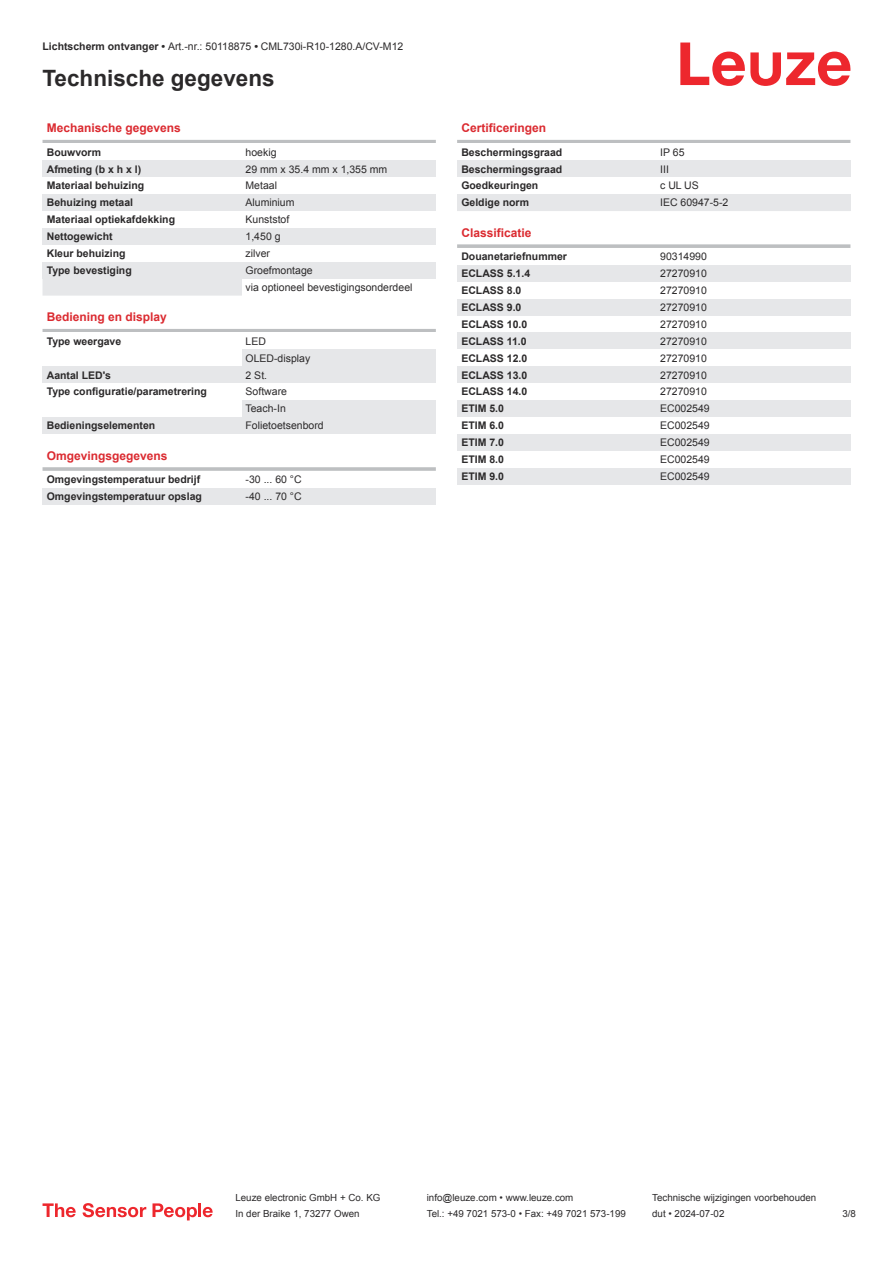
<style>
.page{position:relative;width:893px;height:1263px;background:#fff}
.page>*{position:absolute;margin:0;border:0;box-sizing:border-box;transform-origin:0 0}
.t1{font:700 22.5px "Arial";color:#2b292a}
.t2{font:700 12px "Arial";color:#db2a30}
.t3{font:700 10.5px "Arial";color:#2b292a}
.t4{font:10.5px/17px "Arial";color:#2b292a}
.t5{font:9.75px "Arial";color:#2b292a}
.s1{font-weight:700}
</style>
<div class="page">
<svg style="left:680px;top:43px;width:170px;height:43px"></svg>
<div style="left:43px;top:279px;width:199px;height:17px;background:#e6e7e9"></div>
<hr style="left:43px;top:140px;width:393px;height:3px;background:#bdbfc1">
<div style="left:43px;top:160px;width:199px;height:17px;background:#e6e7e9"></div>
<div style="left:242px;top:160px;width:194px;height:17px;background:#e6e7e9"></div>
<div style="left:43px;top:194px;width:199px;height:17px;background:#e6e7e9"></div>
<div style="left:242px;top:194px;width:194px;height:17px;background:#e6e7e9"></div>
<div style="left:43px;top:228px;width:199px;height:17px;background:#e6e7e9"></div>
<div style="left:242px;top:228px;width:194px;height:17px;background:#e6e7e9"></div>
<div style="left:43px;top:262px;width:199px;height:17px;background:#e6e7e9"></div>
<div style="left:242px;top:262px;width:194px;height:17px;background:#e6e7e9"></div>
<hr style="left:43px;top:329px;width:393px;height:3px;background:#bdbfc1">
<div style="left:242px;top:349px;width:194px;height:17px;background:#e6e7e9"></div>
<div style="left:43px;top:366px;width:199px;height:17px;background:#e6e7e9"></div>
<div style="left:242px;top:366px;width:194px;height:17px;background:#e6e7e9"></div>
<div style="left:242px;top:400px;width:194px;height:17px;background:#e6e7e9"></div>
<div style="left:43px;top:417px;width:199px;height:17px;background:#e6e7e9"></div>
<div style="left:242px;top:417px;width:194px;height:17px;background:#e6e7e9"></div>
<hr style="left:43px;top:467px;width:393px;height:4px;background:#c7c9ca">
<div style="left:43px;top:488px;width:199px;height:17px;background:#e6e7e9"></div>
<div style="left:242px;top:488px;width:194px;height:17px;background:#e6e7e9"></div>
<hr style="left:457px;top:140px;width:393px;height:3px;background:#bdbfc1">
<div style="left:457px;top:160px;width:200px;height:17px;background:#e6e7e9"></div>
<div style="left:657px;top:160px;width:193px;height:17px;background:#e6e7e9"></div>
<div style="left:457px;top:194px;width:200px;height:17px;background:#e6e7e9"></div>
<div style="left:657px;top:194px;width:193px;height:17px;background:#e6e7e9"></div>
<svg style="left:457px;top:244px;width:393px;height:4px;fill:#c0c2c3"></svg>
<div style="left:457px;top:265px;width:200px;height:17px;background:#e6e7e9"></div>
<div style="left:657px;top:265px;width:193px;height:17px;background:#e6e7e9"></div>
<div style="left:457px;top:299px;width:200px;height:17px;background:#e6e7e9"></div>
<div style="left:657px;top:299px;width:193px;height:17px;background:#e6e7e9"></div>
<div style="left:457px;top:332px;width:200px;height:17px;background:#e6e7e9"></div>
<div style="left:657px;top:332px;width:193px;height:17px;background:#e6e7e9"></div>
<div style="left:457px;top:366px;width:200px;height:17px;background:#e6e7e9"></div>
<div style="left:657px;top:366px;width:193px;height:17px;background:#e6e7e9"></div>
<div style="left:457px;top:400px;width:200px;height:17px;background:#e6e7e9"></div>
<div style="left:657px;top:400px;width:193px;height:17px;background:#e6e7e9"></div>
<div style="left:457px;top:434px;width:200px;height:17px;background:#e6e7e9"></div>
<div style="left:657px;top:434px;width:193px;height:17px;background:#e6e7e9"></div>
<div style="left:457px;top:468px;width:200px;height:17px;background:#e6e7e9"></div>
<div style="left:657px;top:468px;width:193px;height:17px;background:#e6e7e9"></div>
<svg style="left:43px;top:1203px;width:33px;height:14px"></svg>
<svg style="left:83px;top:1203px;width:63px;height:14px"></svg>
<svg style="left:153px;top:1203px;width:44px;height:17px"></svg>
<hr style="left:198px;top:1203px;width:3px;height:14px;background:#ed272d">
<svg style="left:203px;top:1207px;width:10px;height:10px"></svg>
<p class="t4" style="left:43px;top:39px;width:362px"><span class="s1">Lichtscherm ontvanger •</span> Art.-nr.: 50118875 <span class="s1">•</span> CML730i-R10-1280.A/CV-M12</p>
<h1 class="t1" style="left:43px;top:70px;width:234px">Technische gegevens</h1>
<p class="t2" style="left:47px;top:123px;width:136px">Mechanische gegevens</p>
<p class="t3" style="left:47px;top:148px;width:56px">Bouwvorm</p>
<p class="t4" style="left:246px;top:144px;width:32px">hoekig</p>
<p class="t3" style="left:47px;top:165px;width:96px">Afmeting (b x h x l)</p>
<p class="t4" style="left:246px;top:161px;width:143px">29 mm x 35.4 mm x 1,355 mm</p>
<p class="t3" style="left:47px;top:182px;width:99px">Materiaal behuizing</p>
<p class="t4" style="left:246px;top:178px;width:33px">Metaal</p>
<p class="t3" style="left:47px;top:199px;width:88px">Behuizing metaal</p>
<p class="t4" style="left:246px;top:195px;width:51px">Aluminium</p>
<p class="t3" style="left:47px;top:216px;width:130px">Materiaal optiekafdekking</p>
<p class="t4" style="left:246px;top:212px;width:45px">Kunststof</p>
<p class="t3" style="left:47px;top:233px;width:67px">Nettogewicht</p>
<p class="t4" style="left:246px;top:229px;width:37px">1,450 g</p>
<p class="t3" style="left:47px;top:249px;width:80px">Kleur behuizing</p>
<p class="t4" style="left:246px;top:246px;width:26px">zilver</p>
<p class="t3" style="left:47px;top:266px;width:86px">Type bevestiging</p>
<p class="t4" style="left:246px;top:263px;width:168px">Groefmontage<br>via optioneel bevestigingsonderdeel</p>
<p class="t2" style="left:47px;top:312px;width:122px">Bediening en display</p>
<p class="t3" style="left:47px;top:337px;width:76px">Type weergave</p>
<p class="t4" style="left:246px;top:333px;width:66px">LED<br>OLED-display</p>
<p class="t3" style="left:47px;top:371px;width:66px">Aantal LED's</p>
<p class="t4" style="left:246px;top:367px;width:23px">2 St.</p>
<p class="t3" style="left:47px;top:388px;width:162px">Type configuratie/parametrering</p>
<p class="t4" style="left:246px;top:384px;width:43px">Software<br>Teach-In</p>
<p class="t3" style="left:47px;top:422px;width:110px">Bedieningselementen</p>
<p class="t4" style="left:246px;top:418px;width:80px">Folietoetsenbord</p>
<p class="t2" style="left:47px;top:451px;width:122px">Omgevingsgegevens</p>
<p class="t3" style="left:47px;top:475px;width:155px">Omgevingstemperatuur bedrijf</p>
<p class="t4" style="left:246px;top:472px;width:58px">-30 ... 60 °C</p>
<p class="t3" style="left:47px;top:492px;width:157px">Omgevingstemperatuur opslag</p>
<p class="t4" style="left:246px;top:489px;width:58px">-40 ... 70 °C</p>
<p class="t2" style="left:461px;top:123px;width:86px">Certificeringen</p>
<p class="t3" style="left:461px;top:148px;width:102px">Beschermingsgraad</p>
<p class="t4" style="left:660px;top:144px;width:26px">IP 65</p>
<p class="t3" style="left:461px;top:165px;width:102px">Beschermingsgraad</p>
<p class="t4" style="left:660px;top:161px;width:10px">III</p>
<p class="t3" style="left:461px;top:182px;width:79px">Goedkeuringen</p>
<p class="t4" style="left:660px;top:178px;width:40px">c UL US</p>
<p class="t3" style="left:461px;top:199px;width:69px">Geldige norm</p>
<p class="t4" style="left:660px;top:195px;width:70px">IEC 60947-5-2</p>
<p class="t2" style="left:461px;top:228px;width:72px">Classificatie</p>
<p class="t3" style="left:461px;top:252px;width:107px">Douanetariefnummer</p>
<p class="t4" style="left:660px;top:249px;width:48px">90314990</p>
<p class="t3" style="left:461px;top:269px;width:70px">ECLASS 5.1.4</p>
<p class="t4" style="left:660px;top:266px;width:48px">27270910</p>
<p class="t3" style="left:461px;top:286px;width:62px">ECLASS 8.0</p>
<p class="t4" style="left:660px;top:283px;width:48px">27270910</p>
<p class="t3" style="left:461px;top:303px;width:62px">ECLASS 9.0</p>
<p class="t4" style="left:660px;top:300px;width:48px">27270910</p>
<p class="t3" style="left:461px;top:320px;width:67px">ECLASS 10.0</p>
<p class="t4" style="left:660px;top:317px;width:48px">27270910</p>
<p class="t3" style="left:461px;top:337px;width:67px">ECLASS 11.0</p>
<p class="t4" style="left:660px;top:333px;width:48px">27270910</p>
<p class="t3" style="left:461px;top:354px;width:67px">ECLASS 12.0</p>
<p class="t4" style="left:660px;top:350px;width:48px">27270910</p>
<p class="t3" style="left:461px;top:371px;width:67px">ECLASS 13.0</p>
<p class="t4" style="left:660px;top:367px;width:48px">27270910</p>
<p class="t3" style="left:461px;top:388px;width:67px">ECLASS 14.0</p>
<p class="t4" style="left:660px;top:384px;width:48px">27270910</p>
<p class="t3" style="left:461px;top:405px;width:44px">ETIM 5.0</p>
<p class="t4" style="left:660px;top:401px;width:51px">EC002549</p>
<p class="t3" style="left:461px;top:422px;width:44px">ETIM 6.0</p>
<p class="t4" style="left:660px;top:418px;width:51px">EC002549</p>
<p class="t3" style="left:461px;top:438px;width:44px">ETIM 7.0</p>
<p class="t4" style="left:660px;top:435px;width:51px">EC002549</p>
<p class="t3" style="left:461px;top:455px;width:44px">ETIM 8.0</p>
<p class="t4" style="left:660px;top:452px;width:51px">EC002549</p>
<p class="t3" style="left:461px;top:472px;width:44px">ETIM 9.0</p>
<p class="t4" style="left:660px;top:469px;width:51px">EC002549</p>
<p class="t5" style="left:235px;top:1194px;width:146px">Leuze electronic GmbH + Co. KG</p>
<p class="t5" style="left:427px;top:1194px;width:148px">info@leuze.com • www.leuze.com</p>
<p class="t5" style="left:652px;top:1194px;width:166px">Technische wijzigingen voorbehouden</p>
<p class="t5" style="left:235px;top:1210px;width:126px">In der Braike 1, 73277 Owen</p>
<p class="t5" style="left:427px;top:1210px;width:201px">Tel.: +49 7021 573-0 • Fax: +49 7021 573-199</p>
<p class="t5" style="left:652px;top:1210px;width:74px">dut • 2024-07-02</p>
<p class="t5" style="left:842px;top:1210px;width:15px">3 /8</p>
</div>
